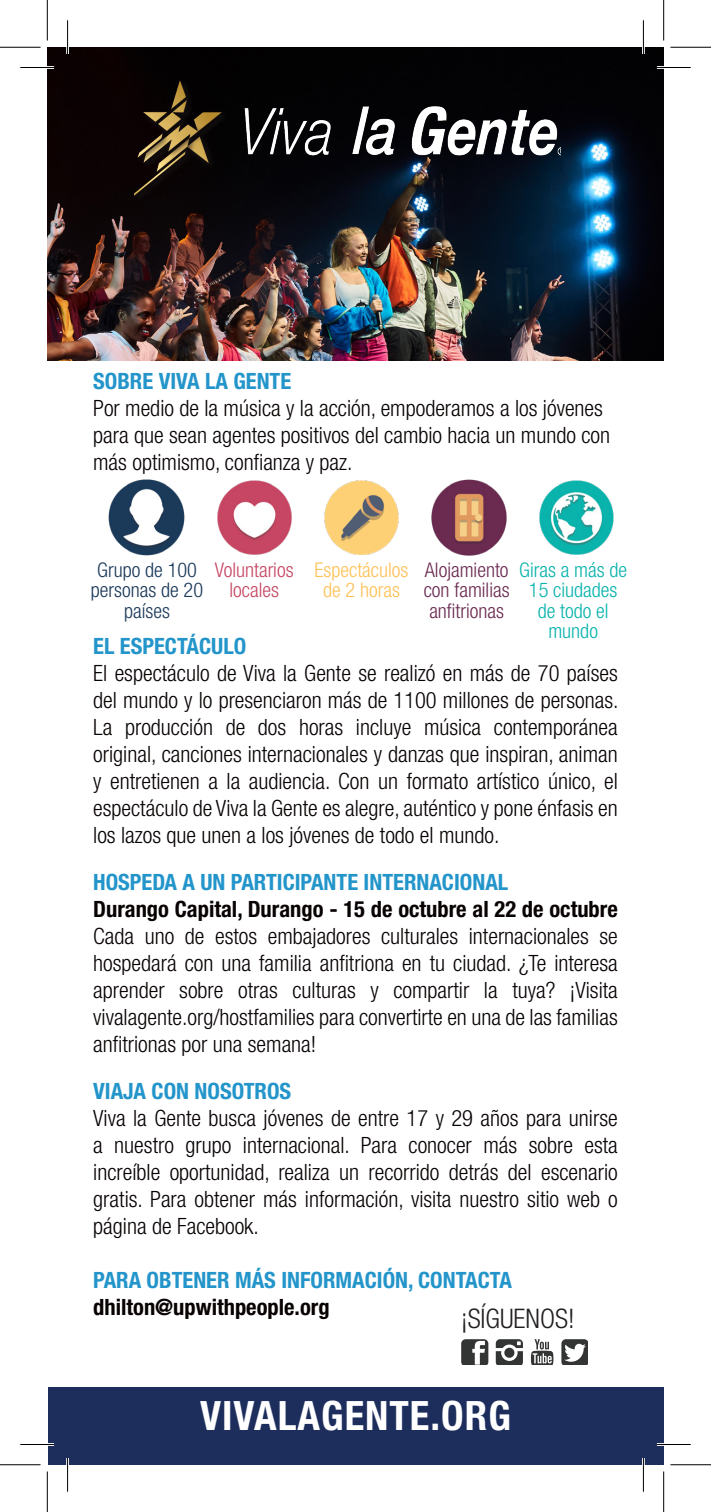
<style>
.page{position:relative;width:711px;height:1512px;background:#fff}
.page>*{position:absolute;margin:0;border:0;box-sizing:border-box;transform-origin:0 0}
.t1{font:700 condensed 40.5px "Helvetica Neue LT Pro";letter-spacing:.025em;color:#fff}
.t2{font:300 condensed 27px "Helvetica Neue LT Pro";color:#231f20}
.t3{font:300 condensed 22.5px/27px "Helvetica Neue LT Pro";color:#080302;text-align:justify}
.t4{font:700 condensed 22.5px "Helvetica Neue LT Pro";color:#2395ca}
.t5{font:700 condensed 22.5px "Helvetica Neue LT Pro";color:#080302}
.t6{font:300 condensed 20.25px/20.2px "Helvetica Neue LT Pro";color:#0ab3ac;text-align:center}
.t7{font:300 condensed 20.25px/20.2px "Helvetica Neue LT Pro";color:#6a2a50;text-align:justify}
.t8{font:300 condensed 20.25px/20.2px "Helvetica Neue LT Pro";color:#1b3a5a;text-align:center}
.t9{font:300 condensed 20.25px/20.2px "Helvetica Neue LT Pro";color:#fec156;text-align:center}
.t10{font:300 condensed 20.25px/20.2px "Helvetica Neue LT Pro";color:#c64663;text-align:center}
</style>
<div class="page">
<div style="left:48px;top:1387px;width:615px;height:78px;background:#1d2e5d"></div>
<svg style="left:461px;top:1339px;width:27px;height:26px"></svg>
<svg style="left:495px;top:1339px;width:27px;height:26px"></svg>
<svg style="left:531px;top:1339px;width:22px;height:26px"></svg>
<svg style="left:561px;top:1339px;width:26px;height:26px"></svg>
<img style="left:47px;top:47px;width:616px;height:314px">
<img style="left:134px;top:68px;width:425px;height:138px">
<img style="left:431px;top:479px;width:76px;height:77px">
<img style="left:539px;top:480px;width:75px;height:75px">
<img style="left:217px;top:480px;width:75px;height:75px">
<img style="left:324px;top:480px;width:75px;height:75px">
<img style="left:108px;top:479px;width:77px;height:77px">
<hr style="left:20px;top:66px;width:34px;height:3px;background:#fff">
<hr style="left:656px;top:66px;width:34px;height:3px;background:#fff">
<hr style="left:20px;top:1443px;width:34px;height:3px;background:#fff">
<hr style="left:656px;top:1443px;width:34px;height:3px;background:#fff">
<hr style="left:66px;top:20px;width:3px;height:34px;background:#fff">
<hr style="left:66px;top:1458px;width:3px;height:34px;background:#fff">
<hr style="left:641px;top:20px;width:3px;height:34px;background:#fff">
<hr style="left:641px;top:1458px;width:3px;height:34px;background:#fff">
<hr style="left:20px;top:67px;width:34px;height:1px;background:#000">
<hr style="left:656px;top:67px;width:34px;height:1px;background:#000">
<hr style="left:20px;top:1444px;width:34px;height:1px;background:#000">
<hr style="left:656px;top:1444px;width:34px;height:1px;background:#000">
<hr style="left:67px;top:20px;width:1px;height:34px;background:#000">
<hr style="left:67px;top:1458px;width:1px;height:34px;background:#000">
<hr style="left:642px;top:20px;width:1px;height:34px;background:#000">
<hr style="left:642px;top:1458px;width:1px;height:34px;background:#000">
<hr style="left:0;top:47px;width:40px;height:1px;background:#000">
<hr style="left:670px;top:47px;width:40px;height:1px;background:#000">
<hr style="left:0;top:1464px;width:40px;height:1px;background:#000">
<hr style="left:670px;top:1464px;width:40px;height:1px;background:#000">
<hr style="left:47px;top:0;width:1px;height:40px;background:#000">
<hr style="left:47px;top:1472px;width:1px;height:40px;background:#000">
<hr style="left:662px;top:0;width:1px;height:40px;background:#000">
<hr style="left:662px;top:1472px;width:1px;height:40px;background:#000">
<p class="t4" style="left:93px;top:368px;width:199px">SOBRE VIVA LA GENTE</p>
<p class="t3" style="left:93px;top:395px;width:518px;text-align:left">Por medio de la música y la acción, empoderamos a los jóvenes para que sean agentes positivos del cambio hacia un mundo con más optimismo, confianza y paz.</p>
<p class="t8" style="left:91px;top:560px;width:114px">Grupo de 100 personas de 20 países</p>
<p class="t10" style="left:215px;top:560px;width:80px">Voluntarios locales</p>
<p class="t9" style="left:314px;top:560px;width:95px">Espectáculos de 2 horas</p>
<p class="t7" style="left:423px;top:560px;width:87px">Alojamiento con familias anfitrionas</p>
<p class="t6" style="left:519px;top:560px;width:109px">Giras a más de<br>15 ciudades de todo el mundo</p>
<p class="t4" style="left:93px;top:632px;width:154px">EL ESPECTÁCULO</p>
<p class="t3" style="left:93px;top:659px;width:526px">El espectáculo de Viva la Gente se realizó en más de 70 países del mundo y lo presenciaron más de 1100 millones de personas.<br>La producción de dos horas incluye música contemporánea original, canciones internacionales y danzas que inspiran, animan y entretienen a la audiencia. Con un formato artístico único, el espectáculo de Viva la Gente es alegre, auténtico y pone énfasis en los lazos que unen a los jóvenes de todo el mundo.</p>
<p class="t4" style="left:93px;top:868px;width:416px">HOSPEDA A UN PARTICIPANTE INTERNACIONAL</p>
<p class="t5" style="left:93px;top:895px;width:525px">Durango Capital, Durango - 15 de octubre al 22 de octubre</p>
<p class="t3" style="left:93px;top:922px;width:526px">Cada uno de estos embajadores culturales internacionales se hospedará con una familia anfitriona en tu ciudad. ¿Te interesa aprender sobre otras culturas y compartir la tuya? ¡Visita vivalagente.org/hostfamilies para convertirte en una de las familias anfitrionas por una semana!</p>
<p class="t4" style="left:93px;top:1077px;width:199px">VIAJA CON NOSOTROS</p>
<p class="t3" style="left:93px;top:1104px;width:526px">Viva la Gente busca jóvenes de entre 17 y 29 años para unirse a nuestro grupo internacional. Para conocer más sobre esta increíble oportunidad, realiza un recorrido detrás del escenario gratis. Para obtener más información, visita nuestro sitio web o página de Facebook.</p>
<p class="t4" style="left:93px;top:1266px;width:420px">PARA OBTENER MÁS INFORMACIÓN, CONTACTA</p>
<p class="t5" style="left:93px;top:1293px;width:238px">dhilton@upwithpeople.org</p>
<p class="t2" style="left:461px;top:1303px;width:115px">¡SÍGUENOS!</p>
<h1 class="t1" style="left:200px;top:1391px;width:312px">VIVALAGENTE.ORG</h1>
</div>
